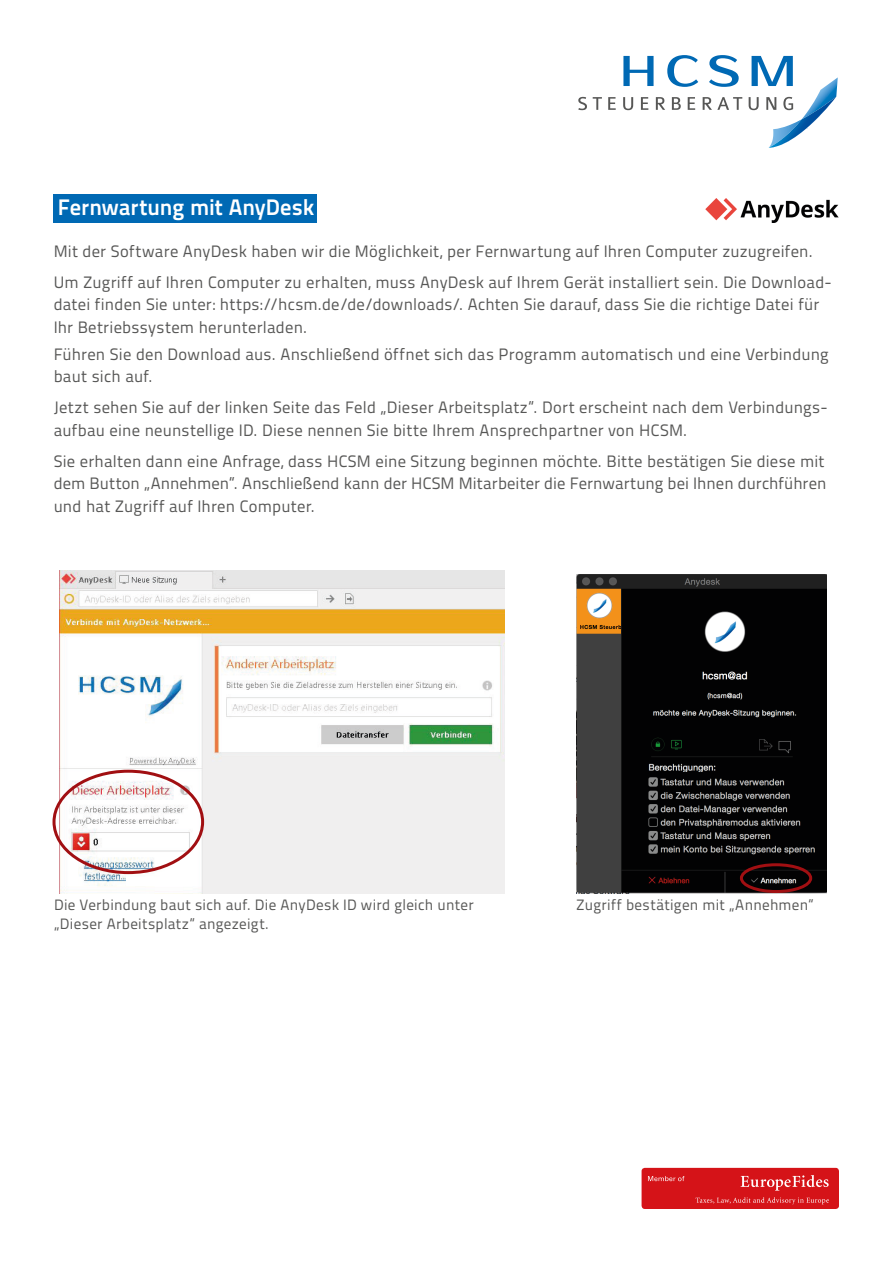
<style>
.page{position:relative;width:893px;height:1263px;background:#fff}
.page>*{position:absolute;margin:0;border:0;box-sizing:border-box;transform-origin:0 0}
.t1{font:22.5px "Titillium Text 25 L 800 wt";color:#fff}
.t2{font:16.5px/22.5px "Titillium Text 25 L 400 wt";letter-spacing:.015em;color:#575756}
.t3{font:15px/19.5px "Titillium Text 25 L 400 wt";letter-spacing:.02em;color:#575756}
</style>
<div class="page">
<div style="left:54px;top:194px;width:263px;height:28px;background:#0069b4"></div>
<svg style="left:578px;top:55px;width:260px;height:93px"></svg>
<img style="left:769px;top:97px;width:67px;height:51px">
<img style="left:770px;top:97px;width:66px;height:50px">
<svg style="left:642px;top:1168px;width:197px;height:41px;background:#d72126"></svg>
<img style="left:59px;top:571px;width:446px;height:322px">
<div style="left:53px;top:770px;width:151px;height:104px;border:3px solid #a10f12;border-radius:50%"></div>
<img style="left:576px;top:574px;width:251px;height:319px">
<div style="left:740px;top:863px;width:72px;height:30px;border:3px solid #a10f12;border-radius:50%"></div>
<img style="left:705px;top:198px;width:134px;height:24px">
<p class="t1" style="left:58px;top:190px;width:258px">Fernwartung mit AnyDesk</p>
<p class="t2" style="left:54px;top:239px;width:761px">Mit der Software AnyDesk haben wir die Möglichkeit, per Fernwartung auf Ihren Computer zuzugreifen.</p>
<p class="t2" style="left:54px;top:270px;width:779px">Um Zugriff auf Ihren Computer zu erhalten, muss AnyDesk auf Ihrem Gerät installiert sein. Die Download&shy;datei finden Sie unter: https://hcsm.de/de/downloads/. Achten Sie darauf, dass Sie die richtige Datei für<br>Ihr Betriebssystem herunterladen.</p>
<p class="t2" style="left:54px;top:342px;width:777px">Führen Sie den Download aus. Anschließend öffnet sich das Programm automatisch und eine Verbindung baut sich auf.</p>
<p class="t2" style="left:54px;top:395px;width:775px">Jetzt sehen Sie auf der linken Seite das Feld „Dieser Arbeitsplatz“. Dort erscheint nach dem Verbindungs&shy;aufbau eine neunstellige ID. Diese nennen Sie bitte Ihrem Ansprechpartner von HCSM.</p>
<p class="t2" style="left:54px;top:449px;width:774px;text-align:justify">Sie erhalten dann eine Anfrage, dass HCSM eine Sitzung beginnen möchte. Bitte bestätigen Sie diese mit dem Button „Annehmen“. Anschließend kann der HCSM Mitarbeiter die Fernwartung bei Ihnen durchführen und hat Zugriff auf Ihren Computer.</p>
<p class="t3" style="left:54px;top:894px;width:421px">Die Verbindung baut sich auf. Die AnyDesk ID wird gleich unter „Dieser Arbeitsplatz“ angezeigt.</p>
<p class="t3" style="left:576px;top:894px;width:239px">Zugriff bestätigen mit „Annehmen“</p>
</div>
